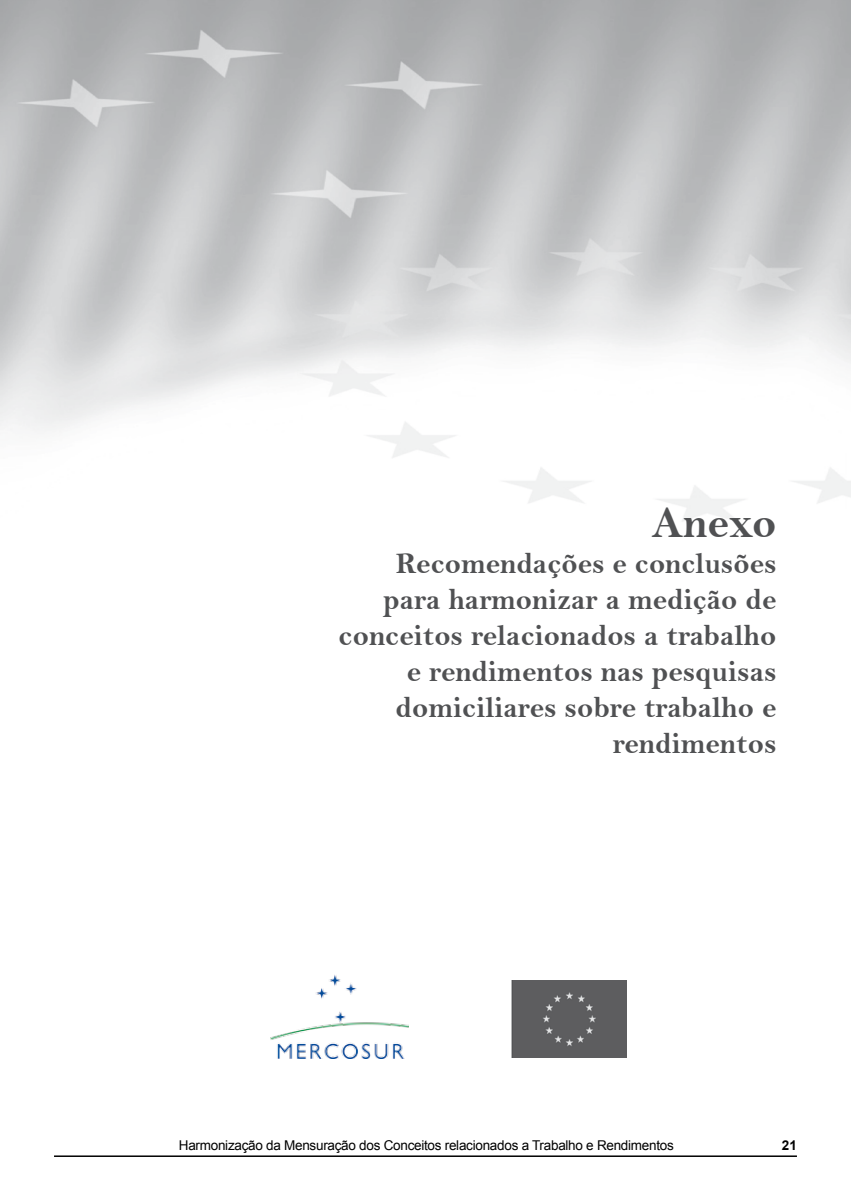
<style>
.page{position:relative;width:851px;height:1191px;background:#fff}
.page>*{position:absolute;margin:0;border:0;box-sizing:border-box;transform-origin:0 0}
.t1{font:45px "Bell MT Bold";color:#505153}
.t2{font:30px/36px "Bell MT Bold";color:#505153;text-align:right}
.t3{font:13.5px "Arial";letter-spacing:-.02em;color:#000}
.t4{font:700 13.5px "Arial";color:#000}
</style>
<div class="page">
<hr style="left:54px;top:1155px;width:742px;height:2px;background:#000">
<div style="left:511px;top:980px;width:115px;height:77px;background:#5d5d5f"></div>
<img style="left:271px;top:975px;width:137px;height:83px">
<h1 class="t1" style="left:651px;top:496px;width:126px">Anexo</h1>
<p class="t2" style="left:338px;top:545px;width:439px">Recomendações e conclusões para harmonizar a medição de conceitos relacionados a trabalho e rendimentos nas pesquisas domiciliares sobre trabalho e rendimentos</p>
<p class="t3" style="left:179px;top:1136px;width:496px">Harmonização da Mensuração dos Conceitos relacionados a Trabalho e Rendimentos</p>
<p class="t4" style="left:781px;top:1136px;width:17px">21</p>
</div>
